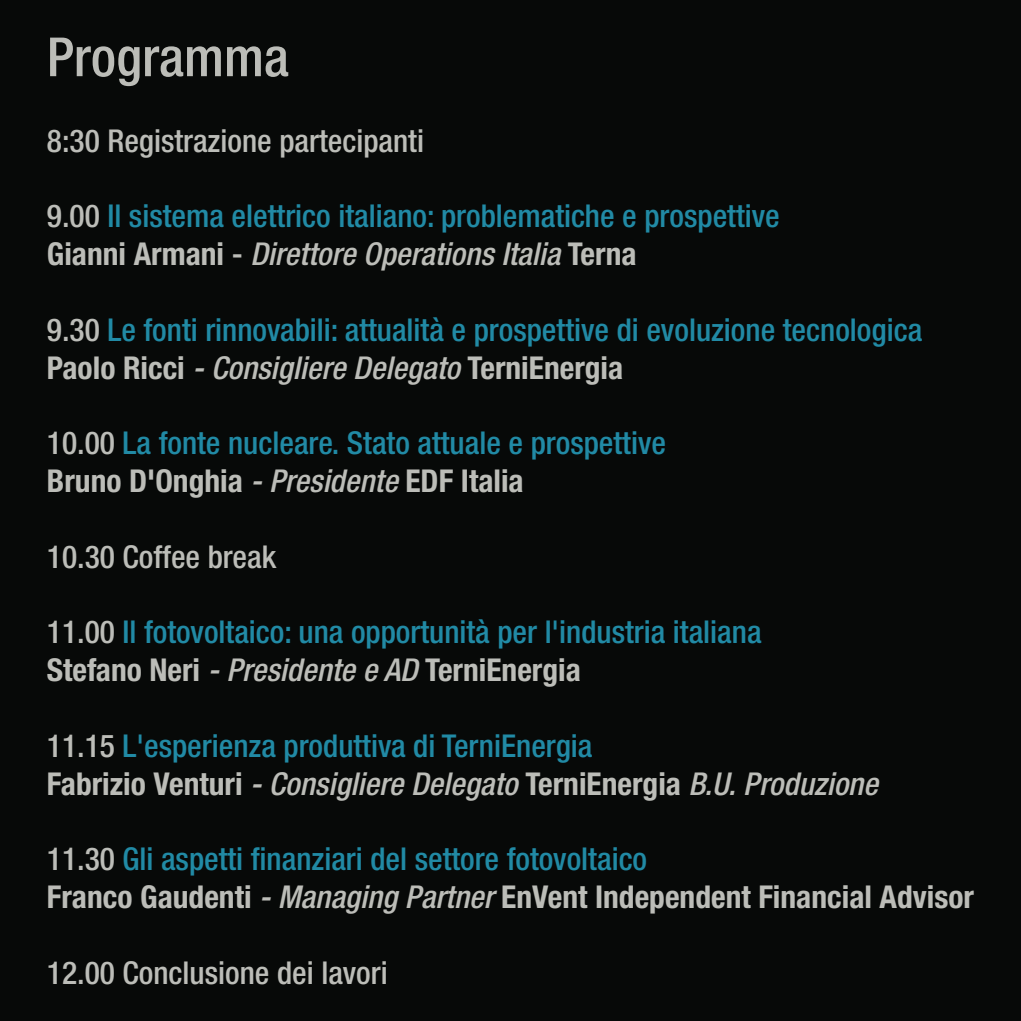
<style>
.page{position:relative;width:1021px;height:1021px;background:#fff}
.page>*{position:absolute;margin:0;border:0;box-sizing:border-box;transform-origin:0 0}
.t1{font:500 condensed 54px "Helvetica Neue LT Pro";color:#bcbdb8}
.t2{font:500 condensed 31.5px/37.8px "Helvetica Neue LT Pro";color:#218aa5}
.t3{font:700 condensed 31.5px/37.8px "Helvetica Neue LT Pro";color:#bcbdb8}
.t4{font:500 condensed 31.5px "Helvetica Neue LT Pro";color:#bcbdb8}
.s1{color:#bcbdb8}
.s2{font-weight:700;color:#bcbdb8}
.s3{font-style:italic;color:#bcbdb8}
.s4{font-weight:500}
.s5{font-weight:500;color:#218aa5}
.s6{font-weight:500;font-style:italic}
</style>
<div class="page">
<div style="left:0;top:0;width:1020px;height:1020px;background:#070908"></div>
<h1 class="t1" style="left:47px;top:25px;width:243px">Programma</h1>
<p class="t4" style="left:47px;top:122px;width:378px">8:30 Registrazione partecipanti</p>
<p class="t2" style="left:47px;top:197px;width:734px"><span class="s1">9.00</span> Il sistema elettrico italiano: problematiche e prospettive<br><span class="s2">Gianni Armani</span> <span class="s1">-</span> <span class="s3">Direttore Operations Italia</span> <span class="s2">Terna</span></p>
<p class="t2" style="left:47px;top:310px;width:876px"><span class="s1">9.30</span> Le fonti rinnovabili: attualità e prospettive di evoluzione tecnologica<br><span class="s2">Paolo Ricci</span> <span class="s3">- Consigliere Delegato</span> <span class="s2">TerniEnergia</span></p>
<p class="t2" style="left:47px;top:424px;width:620px"><span class="s1">10.00</span> La fonte nucleare. Stato attuale e prospettive<br><span class="s2">Bruno D'Onghia</span> <span class="s3">- Presidente</span> <span class="s2">EDF Italia</span></p>
<p class="t4" style="left:47px;top:538px;width:231px">10.30 Coffee break</p>
<p class="t2" style="left:47px;top:613px;width:716px"><span class="s1">11.00</span> Il fotovoltaico: una opportunità per l'industria italiana<br><span class="s2">Stefano Neri</span> <span class="s3">- Presidente e AD</span> <span class="s2">TerniEnergia</span></p>
<p class="t2" style="left:47px;top:726px;width:832px"><span class="s1">11.15</span> L'esperienza produttiva di TerniEnergia<br><span class="s2">Fabrizio Venturi</span> <span class="s3">- Consigliere Delegato</span> <span class="s2">TerniEnergia</span> <span class="s3">B.U. Produzione</span></p>
<p class="t3" style="left:47px;top:839px;width:928px"><span class="s4">11.30</span> <span class="s5">Gli aspetti finanziari del settore fotovoltaico<br></span>Franco Gaudenti <span class="s6">- Managing Partner</span> EnVent Independent Financial Advisor</p>
<p class="t4" style="left:47px;top:953px;width:342px">12.00 Conclusione dei lavori</p>
</div>
